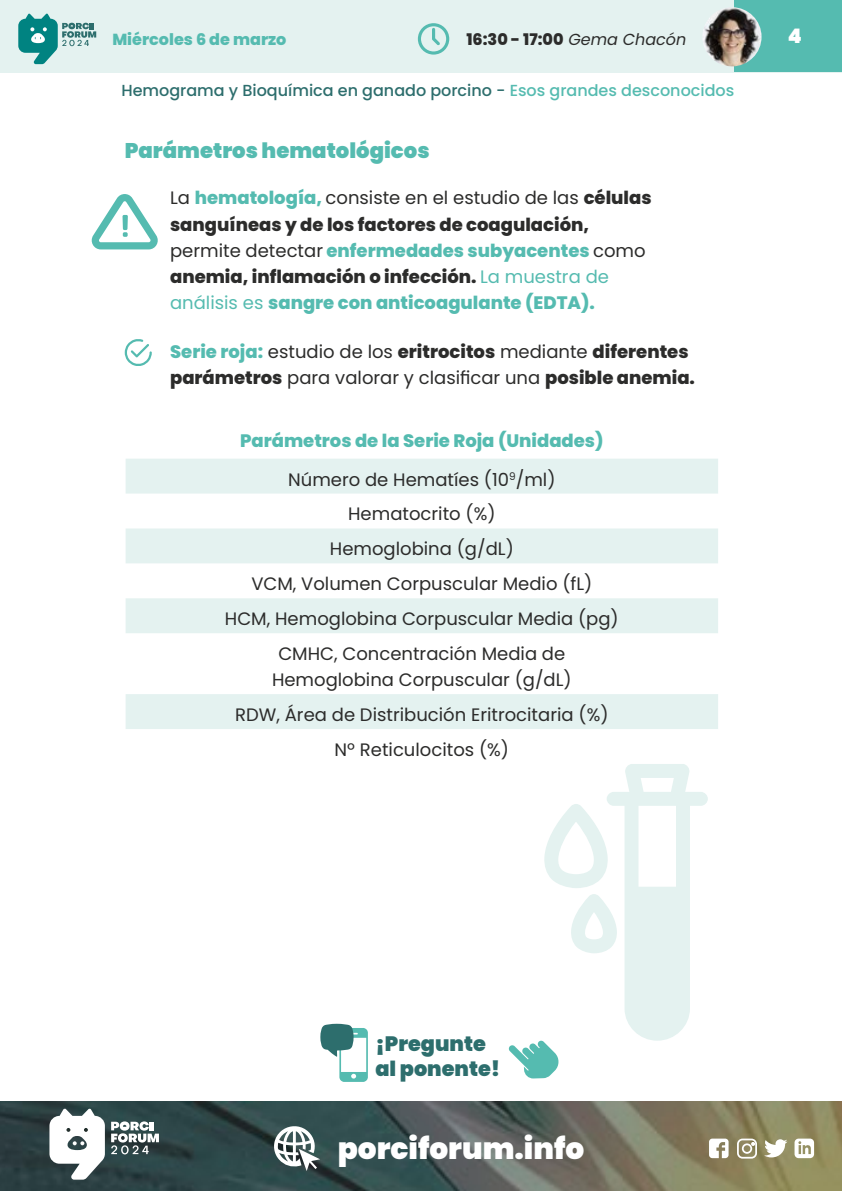
<style>
.page{position:relative;width:842px;height:1191px;background:#fff}
.page>*{position:absolute;margin:0;border:0;box-sizing:border-box;transform-origin:0 0}
.t1{font:900 29.6px "Poppins";color:#fff}
._07_Subtitulo{font:900 21.2px "Poppins";color:#55bbb0}
.t2{font:900 20.8px/25px "Poppins";color:#2d6e6d}
.t3{font:900 20px "Poppins";color:#fff}
._01_Texto{font:18px/26.2px "Poppins";color:#2c2c2b}
._01_Texto-2{font:800 18px/26.2px "Poppins";color:#2c2c2b}
._01_Texto-3{font:800 18px "Poppins";color:#55bbb0}
.t4{font:500 16px "Poppins";color:#2d6e6d}
.t5{font:800 16px "Poppins";color:#2c2c2b}
.t6{font:800 16px "Poppins";color:#55bbb0}
.s1{font-weight:400;font-style:italic}
.s2{color:#55bbb0}
.s3{font-weight:400}
.s4{font-weight:400;color:#55bbb0}
.s5{font-weight:800;color:#55bbb0}
.s6{font-weight:800}
</style>
<div class="page">
<svg style="left:91px;top:194px;width:67px;height:55px"></svg>
<div style="left:122px;top:215px;width:6px;height:15px;background:#55bbb0;border-radius:2px"></div>
<svg style="left:125px;top:339px;width:27px;height:27px"></svg>
<svg style="left:126px;top:459px;width:592px;height:270px;fill:#e4f2f0"></svg>
<img style="left:0;top:1101px;width:842px;height:90px">
<div style="left:0;top:0;width:842px;height:72px;background:#e4f2f0"></div>
<div style="left:734px;top:0;width:108px;height:72px;background:#55bbb0"></div>
<svg style="left:418px;top:23px;width:31px;height:32px"></svg>
<img style="left:702px;top:7px;width:59px;height:59px;border-radius:30px">
<svg style="left:18px;top:13px;width:78px;height:51px"></svg>
<svg style="left:49px;top:1108px;width:56px;height:71px"></svg>
<svg style="left:111px;top:1121px;width:48px;height:33px"></svg>
<svg style="left:709px;top:1138px;width:19px;height:20px"></svg>
<svg style="left:737px;top:1138px;width:20px;height:20px"></svg>
<svg style="left:764px;top:1139px;width:23px;height:18px"></svg>
<svg style="left:794px;top:1138px;width:20px;height:20px"></svg>
<svg style="left:274px;top:1126px;width:46px;height:45px"></svg>
<svg style="left:320px;top:1023px;width:48px;height:59px"></svg>
<svg style="left:508px;top:764px;width:200px;height:314px"></svg>
<p class="t6" style="left:112px;top:30px;width:176px">Miércoles 6 de marzo</p>
<p class="t5" style="left:466px;top:30px;width:222px">16:30 - 17:00 <span class="s1">Gema Chacón</span></p>
<p class="t3" style="left:788px;top:24px;width:16px">4</p>
<p class="t4" style="left:121px;top:81px;width:614px">Hemograma y Bioquímica en ganado porcino - <span class="s2">Esos grandes desconocidos</span></p>
<p class="_07_Subtitulo" style="left:125px;top:139px;width:306px">Parámetros hematológicos</p>
<p class="_01_Texto-2" style="left:170px;top:185px;width:483px"><span class="s3">La</span> <span class="s2">hematología,</span> <span class="s3">consiste en el estudio de las</span> células sanguíneas y de los factores de coagulación, <span class="s3">permite detectar</span> <span class="s2">enfermedades subyacentes</span> <span class="s3">como </span>anemia, inflamación o infección. <span class="s4">La muestra de análisis es</span> <span class="s2">sangre con anticoagulante (EDTA).</span></p>
<p class="_01_Texto" style="left:170px;top:339px;width:526px"><span class="s5">Serie roja:</span> estudio de los <span class="s6">eritrocitos</span> mediante <span class="s6">diferentes parámetros</span> para valorar y clasificar una <span class="s6">posible anemia.</span></p>
<p class="_01_Texto-3" style="left:240px;top:430px;width:365px">Parámetros de la Serie Roja (Unidades)</p>
<p class="_01_Texto" style="left:288px;top:466px;width:269px">Número de Hematíes (10<sup>9</sup>/ml)</p>
<p class="_01_Texto" style="left:348px;top:501px;width:149px">Hematocrito (%)</p>
<p class="_01_Texto" style="left:330px;top:536px;width:185px">Hemoglobina (g/dL)</p>
<p class="_01_Texto" style="left:251px;top:571px;width:342px">VCM, Volumen Corpuscular Medio (fL)</p>
<p class="_01_Texto" style="left:225px;top:606px;width:395px">HCM, Hemoglobina Corpuscular Media (pg)</p>
<p class="_01_Texto" style="left:272px;top:641px;width:301px;text-align:center">CMHC, Concentración Media de<br>Hemoglobina Corpuscular (g/dL)</p>
<p class="_01_Texto" style="left:235px;top:701px;width:375px">RDW, Área de Distribución Eritrocitaria (%)</p>
<p class="_01_Texto" style="left:335px;top:736px;width:176px">Nº Reticulocitos (%)</p>
<p class="t2" style="left:375px;top:1031px;width:126px">¡Pregunte al ponente!</p>
<h1 class="t1" style="left:338px;top:1131px;width:248px">porciforum.info</h1>
</div>
